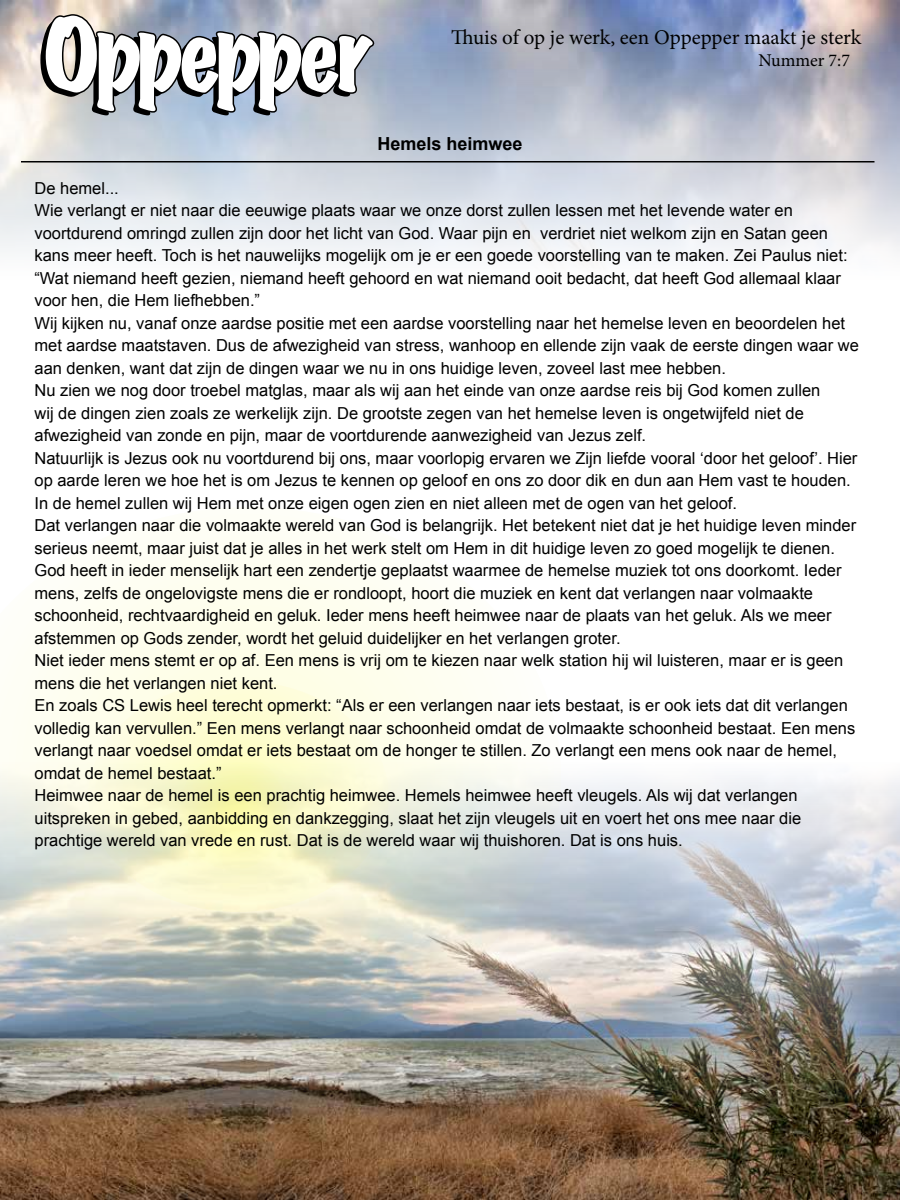
<style>
.page{position:relative;width:900px;height:1200px;background:#fff}
.page>*{position:absolute;margin:0;border:0;box-sizing:border-box;transform-origin:0 0}
.t1{font:expanded 90px "Marker Felt";letter-spacing:-.07em;color:#fff}
.t2{font:21px "Minion Pro";color:#000}
.t3{font:700 18px "Arial";color:#000}
.t4{font:18px "Minion Pro";color:#000}
.t5{font:16.5px/22.5px "Arial";color:#000}
</style>
<div class="page">
<img style="left:0;top:0;width:900px;height:262px">
<hr style="left:21px;top:161px;width:853px;height:2px;background:#000">
<svg style="left:43px;top:12px;width:332px;height:102px;background:#9399a2"></svg>
<img style="left:0;top:776px;width:900px;height:424px">
<svg style="left:0;top:535px;width:561px;height:509px"></svg>
<h1 class="t1" style="left:44px;top:-16px;width:331px">Oppepper</h1>
<p class="t2" style="left:451px;top:23px;width:412px">Thuis of op je werk, een Oppepper maakt je sterk</p>
<p class="t4" style="left:759px;top:48px;width:93px">Nummer 7:7</p>
<p class="t3" style="left:377px;top:131px;width:147px">Hemels heimwee</p>
<p class="t5" style="left:34px;top:177px;width:826px">De hemel...<br>Wie verlangt er niet naar die eeuwige plaats waar we onze dorst zullen lessen met het levende water en voortdurend omringd zullen zijn door het licht van God. Waar pijn en verdriet niet welkom zijn en Satan geen kans meer heeft. Toch is het nauwelijks mogelijk om je er een goede voorstelling van te maken. Zei Paulus niet: “Wat niemand heeft gezien, niemand heeft gehoord en wat niemand ooit bedacht, dat heeft God allemaal klaar voor hen, die Hem liefhebben.”<br>Wij kijken nu, vanaf onze aardse positie met een aardse voorstelling naar het hemelse leven en beoordelen het met aardse maatstaven. Dus de afwezigheid van stress, wanhoop en ellende zijn vaak de eerste dingen waar we aan denken, want dat zijn de dingen waar we nu in ons huidige leven, zoveel last mee hebben.<br>Nu zien we nog door troebel matglas, maar als wij aan het einde van onze aardse reis bij God komen zullen<br>wij de dingen zien zoals ze werkelijk zijn. De grootste zegen van het hemelse leven is ongetwijfeld niet de afwezigheid van zonde en pijn, maar de voortdurende aanwezigheid van Jezus zelf.<br>Natuurlijk is Jezus ook nu voortdurend bij ons, maar voorlopig ervaren we Zijn liefde vooral ‘door het geloof’. Hier op aarde leren we hoe het is om Jezus te kennen op geloof en ons zo door dik en dun aan Hem vast te houden.<br>In de hemel zullen wij Hem met onze eigen ogen zien en niet alleen met de ogen van het geloof.<br>Dat verlangen naar die volmaakte wereld van God is belangrijk. Het betekent niet dat je het huidige leven minder serieus neemt, maar juist dat je alles in het werk stelt om Hem in dit huidige leven zo goed mogelijk te dienen.<br>God heeft in ieder menselijk hart een zendertje geplaatst waarmee de hemelse muziek tot ons doorkomt. Ieder mens, zelfs de ongelovigste mens die er rondloopt, hoort die muziek en kent dat verlangen naar volmaakte schoonheid, rechtvaardigheid en geluk. Ieder mens heeft heimwee naar de plaats van het geluk. Als we meer afstemmen op Gods zender, wordt het geluid duidelijker en het verlangen groter.<br>Niet ieder mens stemt er op af. Een mens is vrij om te kiezen naar welk station hij wil luisteren, maar er is geen mens die het verlangen niet kent.<br>En zoals CS Lewis heel terecht opmerkt: “Als er een verlangen naar iets bestaat, is er ook iets dat dit verlangen volledig kan vervullen.” Een mens verlangt naar schoonheid omdat de volmaakte schoonheid bestaat. Een mens verlangt naar voedsel omdat er iets bestaat om de honger te stillen. Zo verlangt een mens ook naar de hemel, omdat de hemel bestaat.”<br>Heimwee naar de hemel is een prachtig heimwee. Hemels heimwee heeft vleugels. Als wij dat verlangen uitspreken in gebed, aanbidding en dankzegging, slaat het zijn vleugels uit en voert het ons mee naar die prachtige wereld van vrede en rust. Dat is de wereld waar wij thuishoren. Dat is ons huis.</p>
</div>
